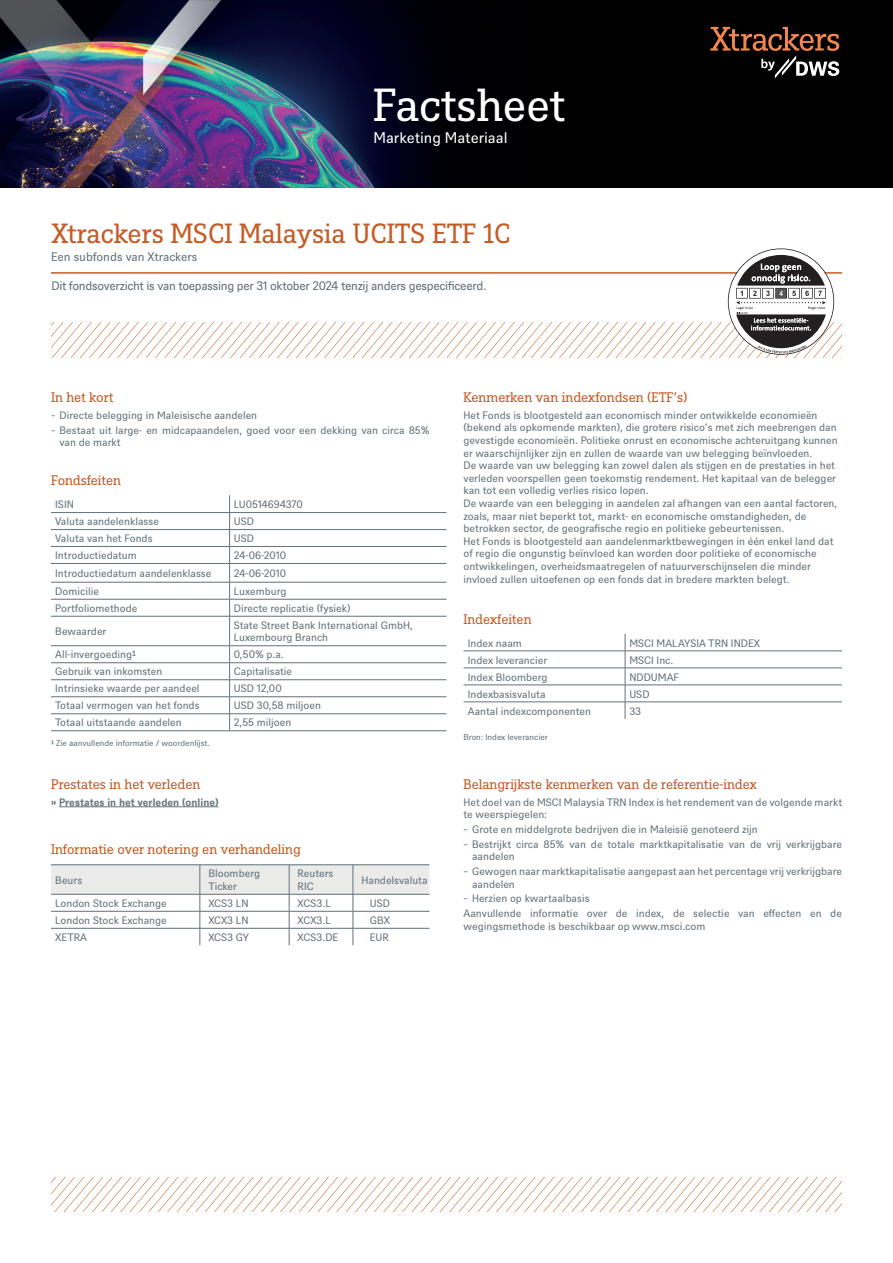
<style>
.page{position:relative;width:893px;height:1263px;background:#fff}
.page>*{position:absolute;margin:0;border:0;box-sizing:border-box;transform-origin:0 0}
.t1{font:45px "DWS Slab";letter-spacing:-.01em;color:#fff}
.t2{font:27px "DWS Slab";color:#c55c26}
.t3{font:15px "DWS Sans";color:#fff}
.t4{font:13.5px "DWS Slab";letter-spacing:-.01em;color:#c55c26}
.t5{font:12px "DWS Sans TT";letter-spacing:-.025em;color:#627179}
.t6{font:12px "DWS Sans";color:#627179}
.t7{font:10.5px/12.6px "DWS Sans";color:#627179}
.t8{font:700 10.5px "DWS Sans";color:#627179}
.t9{font:8.25px "DWS Sans";color:#627179}
</style>
<div class="page">
<img style="left:0;top:0;width:893px;height:188px">
<hr style="left:59px;top:806px;width:160px;height:1px;background:#627179">
<hr style="left:51px;top:512px;width:179px;height:1px;background:#627179">
<hr style="left:230px;top:512px;width:216px;height:1px;background:#627179">
<hr style="left:51px;top:529px;width:179px;height:1px;background:#627179">
<hr style="left:230px;top:529px;width:216px;height:1px;background:#627179">
<hr style="left:51px;top:546px;width:179px;height:1px;background:#627179">
<hr style="left:230px;top:546px;width:216px;height:1px;background:#627179">
<hr style="left:51px;top:563px;width:179px;height:1px;background:#627179">
<hr style="left:230px;top:563px;width:216px;height:1px;background:#627179">
<hr style="left:51px;top:582px;width:179px;height:1px;background:#627179">
<hr style="left:230px;top:582px;width:216px;height:1px;background:#627179">
<hr style="left:51px;top:599px;width:179px;height:1px;background:#627179">
<hr style="left:230px;top:599px;width:216px;height:1px;background:#627179">
<hr style="left:51px;top:616px;width:179px;height:1px;background:#627179">
<hr style="left:230px;top:616px;width:216px;height:1px;background:#627179">
<hr style="left:51px;top:645px;width:179px;height:1px;background:#627179">
<hr style="left:230px;top:645px;width:216px;height:1px;background:#627179">
<hr style="left:51px;top:662px;width:179px;height:1px;background:#627179">
<hr style="left:230px;top:662px;width:216px;height:1px;background:#627179">
<hr style="left:51px;top:679px;width:179px;height:1px;background:#627179">
<hr style="left:51px;top:696px;width:179px;height:1px;background:#627179">
<hr style="left:51px;top:713px;width:179px;height:1px;background:#627179">
<hr style="left:230px;top:679px;width:216px;height:1px;background:#627179">
<hr style="left:230px;top:696px;width:216px;height:1px;background:#627179">
<hr style="left:230px;top:713px;width:216px;height:1px;background:#627179">
<hr style="left:230px;top:730px;width:216px;height:1px;background:#627179">
<svg style="left:229px;top:495px;width:1px;height:235px"></svg>
<hr style="left:51px;top:730px;width:179px;height:1px;background:#627179">
<hr style="left:353px;top:864px;width:76px;height:1px;background:#627179">
<hr style="left:51px;top:864px;width:149px;height:1px;background:#627179">
<hr style="left:200px;top:864px;width:89px;height:1px;background:#627179">
<hr style="left:289px;top:864px;width:64px;height:1px;background:#627179">
<svg style="left:51px;top:865px;width:378px;height:80px"></svg>
<hr style="left:463px;top:651px;width:162px;height:1px;background:#627179">
<hr style="left:625px;top:651px;width:217px;height:1px;background:#627179">
<hr style="left:463px;top:668px;width:162px;height:1px;background:#627179">
<hr style="left:625px;top:668px;width:217px;height:1px;background:#627179">
<hr style="left:463px;top:685px;width:162px;height:1px;background:#627179">
<hr style="left:625px;top:685px;width:217px;height:1px;background:#627179">
<hr style="left:463px;top:702px;width:162px;height:1px;background:#627179">
<hr style="left:625px;top:702px;width:217px;height:1px;background:#627179">
<svg style="left:625px;top:634px;width:1px;height:85px"></svg>
<hr style="left:51px;top:272px;width:791px;height:2px;background:#c55c26">
<svg style="left:51px;top:1177px;width:791px;height:35px"></svg>
<svg style="left:710px;top:27px;width:129px;height:51px;background:#3a2921"></svg>
<svg style="left:52px;top:248px;width:790px;height:109px"></svg>
<h1 class="t1" style="left:373px;top:74px;width:193px">Factsheet</h1>
<h3 class="t3" style="left:373px;top:127px;width:136px">Marketing Materiaal</h3>
<h2 class="t2" style="left:51px;top:215px;width:461px">Xtrackers MSCI Malaysia UCITS ETF 1C</h2>
<p class="t6" style="left:51px;top:249px;width:148px">Een subfonds van Xtrackers</p>
<p class="t5" style="left:51px;top:278px;width:436px">Dit fondsoverzicht is van toepassing per 31 oktober 2024 tenzij anders gespecificeerd.</p>
<p class="t4" style="left:51px;top:388px;width:64px">In het kort</p>
<p class="t7" style="left:51px;top:407px;width:380px;line-height:14.7px">̵ Directe belegging in Maleisische aandelen<br>̵ Bestaat uit large- en midcapaandelen, goed voor een dekking van circa 85%</p>
<p class="t7" style="left:60px;top:435px;width:63px">van de markt</p>
<p class="t4" style="left:51px;top:471px;width:72px">Fondsfeiten</p>
<p class="t7" style="left:55px;top:497px;width:20px">ISIN</p>
<p class="t7" style="left:234px;top:497px;width:70px">LU0514694370</p>
<p class="t7" style="left:55px;top:515px;width:105px">Valuta aandelenklasse</p>
<p class="t7" style="left:234px;top:515px;width:22px">USD</p>
<p class="t7" style="left:55px;top:531px;width:99px">Valuta van het Fonds</p>
<p class="t7" style="left:234px;top:531px;width:22px">USD</p>
<p class="t7" style="left:55px;top:548px;width:83px">Introductiedatum</p>
<p class="t7" style="left:234px;top:548px;width:54px">24-06-2010</p>
<p class="t7" style="left:55px;top:566px;width:158px">Introductiedatum aandelenklasse</p>
<p class="t7" style="left:234px;top:566px;width:54px">24-06-2010</p>
<p class="t7" style="left:55px;top:584px;width:45px">Domicilie</p>
<p class="t7" style="left:234px;top:584px;width:54px">Luxemburg</p>
<p class="t7" style="left:55px;top:601px;width:84px">Portfoliomethode</p>
<p class="t7" style="left:234px;top:601px;width:118px">Directe replicatie (fysiek)</p>
<p class="t7" style="left:55px;top:624px;width:53px">Bewaarder</p>
<p class="t7" style="left:234px;top:618px;width:181px">State Street Bank International GmbH,<br>Luxembourg Branch</p>
<p class="t7" style="left:55px;top:648px;width:82px">All-invergoeding¹</p>
<p class="t7" style="left:234px;top:648px;width:51px">0,50% p.a.</p>
<p class="t7" style="left:55px;top:665px;width:109px">Gebruik van inkomsten</p>
<p class="t7" style="left:234px;top:665px;width:60px">Capitalisatie</p>
<p class="t7" style="left:55px;top:682px;width:146px">Intrinsieke waarde per aandeel</p>
<p class="t7" style="left:234px;top:682px;width:49px">USD 12,00</p>
<p class="t7" style="left:55px;top:699px;width:146px">Totaal vermogen van het fonds</p>
<p class="t7" style="left:234px;top:699px;width:89px">USD 30,58 miljoen</p>
<p class="t7" style="left:55px;top:716px;width:128px">Totaal uitstaande aandelen</p>
<p class="t7" style="left:234px;top:716px;width:59px">2,55 miljoen</p>
<p class="t9" style="left:51px;top:737px;width:160px">¹ Zie aanvullende informatie / woordenlijst.</p>
<p class="t4" style="left:51px;top:775px;width:151px">Prestates in het verleden</p>
<p class="t8" style="left:51px;top:795px;width:169px">» Prestates in het verleden (online)</p>
<p class="t4" style="left:51px;top:840px;width:251px">Informatie over notering en verhandeling</p>
<p class="t7" style="left:55px;top:873px;width:28px">Beurs</p>
<p class="t7" style="left:208px;top:867px;width:53px">Bloomberg<br>Ticker</p>
<p class="t7" style="left:298px;top:867px;width:37px">Reuters<br>RIC</p>
<p class="t7" style="left:361px;top:873px;width:68px">Handelsvaluta</p>
<p class="t7" style="left:55px;top:896px;width:113px">London Stock Exchange</p>
<p class="t7" style="left:208px;top:896px;width:42px">XCS3 LN</p>
<p class="t7" style="left:298px;top:896px;width:35px">XCS3.L</p>
<p class="t7" style="left:370px;top:896px;width:22px">USD</p>
<p class="t7" style="left:55px;top:913px;width:113px">London Stock Exchange</p>
<p class="t7" style="left:208px;top:913px;width:42px">XCX3 LN</p>
<p class="t7" style="left:298px;top:913px;width:35px">XCX3.L</p>
<p class="t7" style="left:370px;top:913px;width:22px">GBX</p>
<p class="t7" style="left:55px;top:930px;width:33px">XETRA</p>
<p class="t7" style="left:208px;top:930px;width:42px">XCS3 GY</p>
<p class="t7" style="left:298px;top:930px;width:42px">XCS3.DE</p>
<p class="t7" style="left:370px;top:930px;width:20px">EUR</p>
<p class="t4" style="left:463px;top:388px;width:225px">Kenmerken van indexfondsen (ETF’s)</p>
<p class="t7" style="left:463px;top:408px;width:376px">Het Fonds is blootgesteld aan economisch minder ontwikkelde economieën (bekend als opkomende markten), die grotere risico’s met zich meebrengen dan gevestigde economieën. Politieke onrust en economische achteruitgang kunnen er waarschijnlijker zijn en zullen de waarde van uw belegging beïnvloeden.<br>De waarde van uw belegging kan zowel dalen als stijgen en de prestaties in het verleden voorspellen geen toekomstig rendement. Het kapitaal van de belegger kan tot een volledig verlies risico lopen.<br>De waarde van een belegging in aandelen zal afhangen van een aantal factoren, zoals, maar niet beperkt tot, markt- en economische omstandigheden, de betrokken sector, de geografische regio en politieke gebeurtenissen.<br>Het Fonds is blootgesteld aan aandelenmarktbewegingen in één enkel land dat of regio die ongunstig beïnvloed kan worden door politieke of economische ontwikkelingen, overheidsmaatregelen of natuurverschijnselen die minder invloed zullen uitoefenen op een fonds dat in bredere markten belegt.</p>
<p class="t4" style="left:463px;top:610px;width:70px">Indexfeiten</p>
<p class="t7" style="left:468px;top:636px;width:56px">Index naam</p>
<p class="t7" style="left:629px;top:636px;width:132px">MSCI MALAYSIA TRN INDEX</p>
<p class="t7" style="left:468px;top:653px;width:81px">Index leverancier</p>
<p class="t7" style="left:629px;top:653px;width:46px">MSCI Inc.</p>
<p class="t7" style="left:468px;top:670px;width:81px">Index Bloomberg</p>
<p class="t7" style="left:629px;top:670px;width:51px">NDDUMAF</p>
<p class="t7" style="left:468px;top:687px;width:79px">Indexbasisvaluta</p>
<p class="t7" style="left:629px;top:687px;width:22px">USD</p>
<p class="t7" style="left:468px;top:704px;width:125px">Aantal indexcomponenten</p>
<p class="t7" style="left:629px;top:704px;width:13px">33</p>
<p class="t9" style="left:463px;top:731px;width:86px">Bron: Index leverancier</p>
<p class="t4" style="left:463px;top:775px;width:295px">Belangrijkste kenmerken van de referentie-index</p>
<p class="t7" style="left:463px;top:795px;width:380px">Het doel van de MSCI Malaysia TRN Index is het rendement van de volgende markt te weerspiegelen:</p>
<p class="t7" style="left:463px;top:821px;width:380px;line-height:14.7px">̵ Grote en middelgrote bedrijven die in Maleisië genoteerd zijn<br>̵ Bestrijkt circa 85% van de totale marktkapitalisatie van de vrij verkrijgbare</p>
<p class="t7" style="left:463px;top:848px;width:380px;line-height:14.7px;text-indent:9px">aandelen<br>̵ Gewogen naar marktkapitalisatie aangepast aan het percentage vrij verkrijgbare</p>
<p class="t7" style="left:463px;top:876px;width:380px;line-height:14.7px;text-indent:9px">aandelen<br>̵ Herzien op kwartaalbasis<br>Aanvullende informatie over de index, de selectie van effecten en de</p>
<p class="t7" style="left:463px;top:919px;width:243px">wegingsmethode is beschikbaar op www.msci.com</p>
</div>
